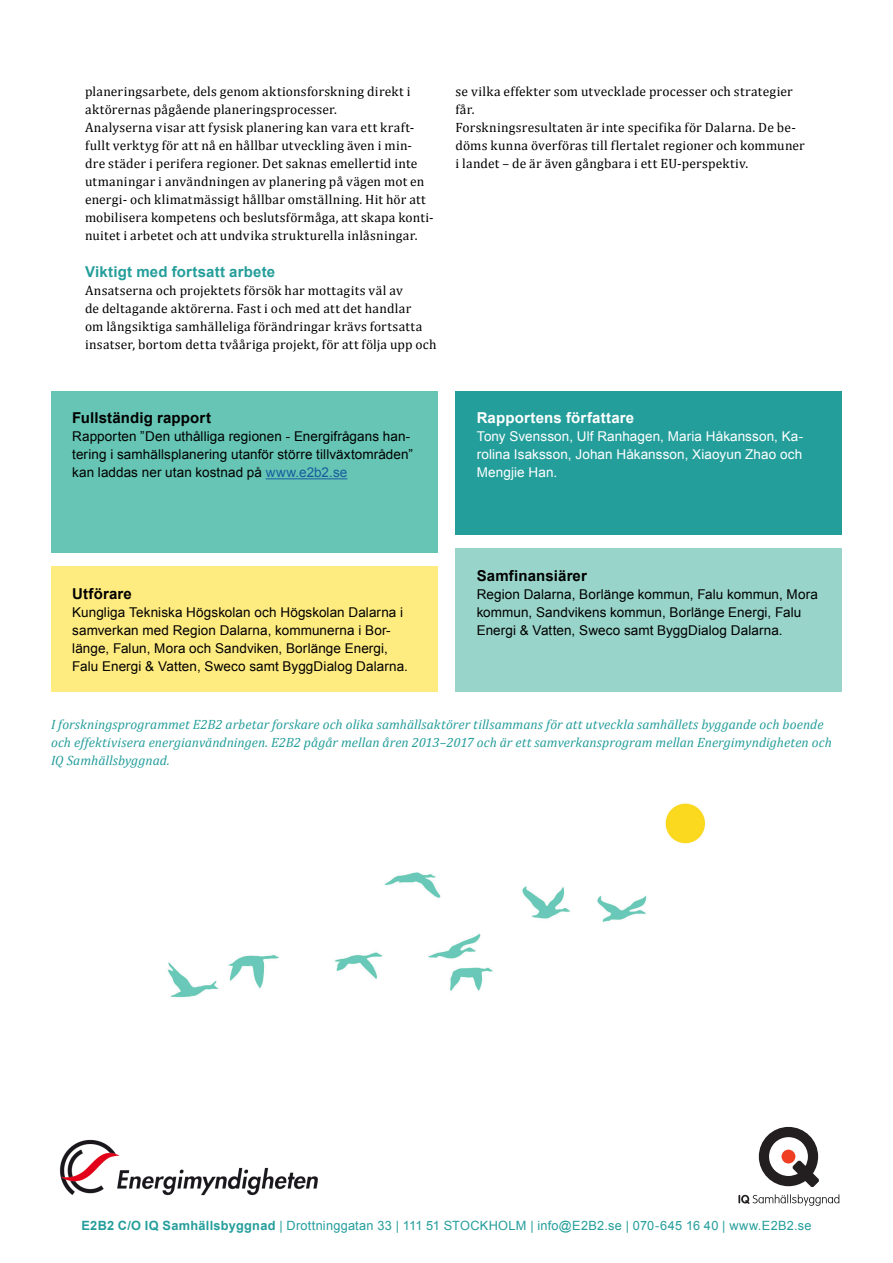
<style>
.page{position:relative;width:893px;height:1263px;background:#fff}
.page>*{position:absolute;margin:0;border:0;box-sizing:border-box;transform-origin:0 0}
._05_Copy_box{font:700 15px "Arial";letter-spacing:.01em;color:#000}
._03_Copy{font:700 15px "Arial";letter-spacing:.01em;color:#249e9b}
._05_Copy_box-2{font:700 15px "Arial";letter-spacing:.01em;color:#fff}
._03_Copy-2{font:13.5px/18px "Cambria";letter-spacing:.02em;color:#000001}
._05_Copy_box-3{font:13.5px/18px "Arial";letter-spacing:.005em;color:#000}
._05_Bullet_list_box{font:italic 13.5px/18px "Cambria";letter-spacing:.005em;color:#249e9b}
._05_Copy_box-4{font:13.5px/18px "Arial";letter-spacing:.01em;color:#fff;text-align:justify}
.t1{font:12.75px "Arial";letter-spacing:.02em;color:#249e9b}
.s1{color:#175d9e}
.s2{font-weight:700}
</style>
<div class="page">
<svg style="left:738px;top:1194px;width:101px;height:12px"></svg>
<svg style="left:759px;top:1127px;width:60px;height:60px"></svg>
<div style="left:781px;top:1149px;width:14px;height:14px;background:#ef3e22;border-radius:50%"></div>
<img style="left:59px;top:1139px;width:259px;height:57px">
<div style="left:51px;top:391px;width:387px;height:162px;background:#66c5b4"></div>
<hr style="left:266px;top:478px;width:81px;height:1px;background:#175d9e">
<div style="left:51px;top:567px;width:387px;height:125px;background:#ffec81"></div>
<div style="left:455px;top:391px;width:387px;height:144px;background:#249e9b"></div>
<div style="left:455px;top:548px;width:387px;height:144px;background:#98d4c9"></div>
<img style="left:665px;top:803px;width:40px;height:41px">
<img style="left:168px;top:872px;width:479px;height:126px">
<p class="_03_Copy-2" style="left:85px;top:82px;width:327px">planeringsarbete, dels genom aktionsforskning direkt i aktörernas pågående planeringsprocesser.</p>
<p class="_03_Copy-2" style="left:85px;top:118px;width:350px">Analyserna visar att fysisk planering kan vara ett kraft&shy;fullt verktyg för att nå en hållbar utveckling även i min&shy;dre städer i perifera regioner. Det saknas emellertid inte utmaningar i användningen av planering på vägen mot en energi- och klimatmässigt hållbar omställning. Hit hör att mobilisera kompetens och beslutsförmåga, att skapa konti&shy;nuitet i arbetet och att undvika strukturella inlåsningar.</p>
<p class="_03_Copy" style="left:85px;top:262px;width:192px">Viktigt med fortsatt arbete</p>
<p class="_03_Copy-2" style="left:85px;top:281px;width:353px">Ansatserna och projektets försök har mottagits väl av<br>de deltagande aktörerna. Fast i och med att det handlar<br>om långsiktiga samhälleliga förändringar krävs fortsatta insatser, bortom detta tvååriga projekt, för att följa upp och</p>
<p class="_03_Copy-2" style="left:455px;top:82px;width:339px">se vilka effekter som utvecklade processer och strategier får.</p>
<p class="_03_Copy-2" style="left:455px;top:118px;width:351px">Forskningsresultaten är inte specifika för Dalarna. De be&shy;döms kunna överföras till flertalet regioner och kommuner i landet – de är även gångbara i ett EU-perspektiv.</p>
<p class="_05_Copy_box" style="left:72px;top:408px;width:140px">Fullständig rapport</p>
<p class="_05_Copy_box-3" style="left:72px;top:428px;width:342px">Rapporten ”Den uthålliga regionen - Energifrågans han&shy;tering i samhällsplanering utanför större tillväxtområden” kan laddas ner utan kostnad på <span class="s1">www.e2b2.se</span></p>
<p class="_05_Copy_box-2" style="left:477px;top:408px;width:159px">Rapportens författare</p>
<p class="_05_Copy_box-4" style="left:477px;top:428px;width:328px">Tony Svensson, Ulf Ranhagen, Maria Håkansson, Ka&shy;rolina Isaksson, Johan Håkansson, Xiaoyun Zhao och Mengjie Han.</p>
<p class="_05_Copy_box" style="left:72px;top:583px;width:61px">Utförare</p>
<p class="_05_Copy_box-3" style="left:72px;top:603px;width:337px">Kungliga Tekniska Högskolan och Högskolan Dalarna i samverkan med Region Dalarna, kommunerna i Bor&shy;länge, Falun, Mora och Sandviken, Borlänge Energi, Falu Energi &amp; Vatten, Sweco samt ByggDialog Dalarna.</p>
<p class="_05_Copy_box" style="left:477px;top:565px;width:112px">Samfinansiärer</p>
<p class="_05_Copy_box-3" style="left:477px;top:585px;width:343px">Region Dalarna, Borlänge kommun, Falu kommun, Mora kommun, Sandvikens kommun, Borlänge Energi, Falu<br>Energi &amp; Vatten, Sweco samt ByggDialog Dalarna.</p>
<p class="_05_Bullet_list_box" style="left:51px;top:715px;width:782px">I forskningsprogrammet E2B2 arbetar forskare och olika samhällsaktörer tillsammans för att utveckla samhällets byggande och boende och effektivisera energianvändningen. E2B2 pågår mellan åren 2013–2017 och är ett samverkansprogram mellan Energimyndigheten och<br>IQ Samhällsbyggnad.</p>
<p class="t1" style="left:81px;top:1217px;width:732px"><span class="s2">E2B2 C/O IQ Samhällsbyggnad</span> | Drottninggatan 33 | 111 51 STOCKHOLM | info@E2B2.se | 070-645 16 40 | www.E2B2.se</p>
</div>
